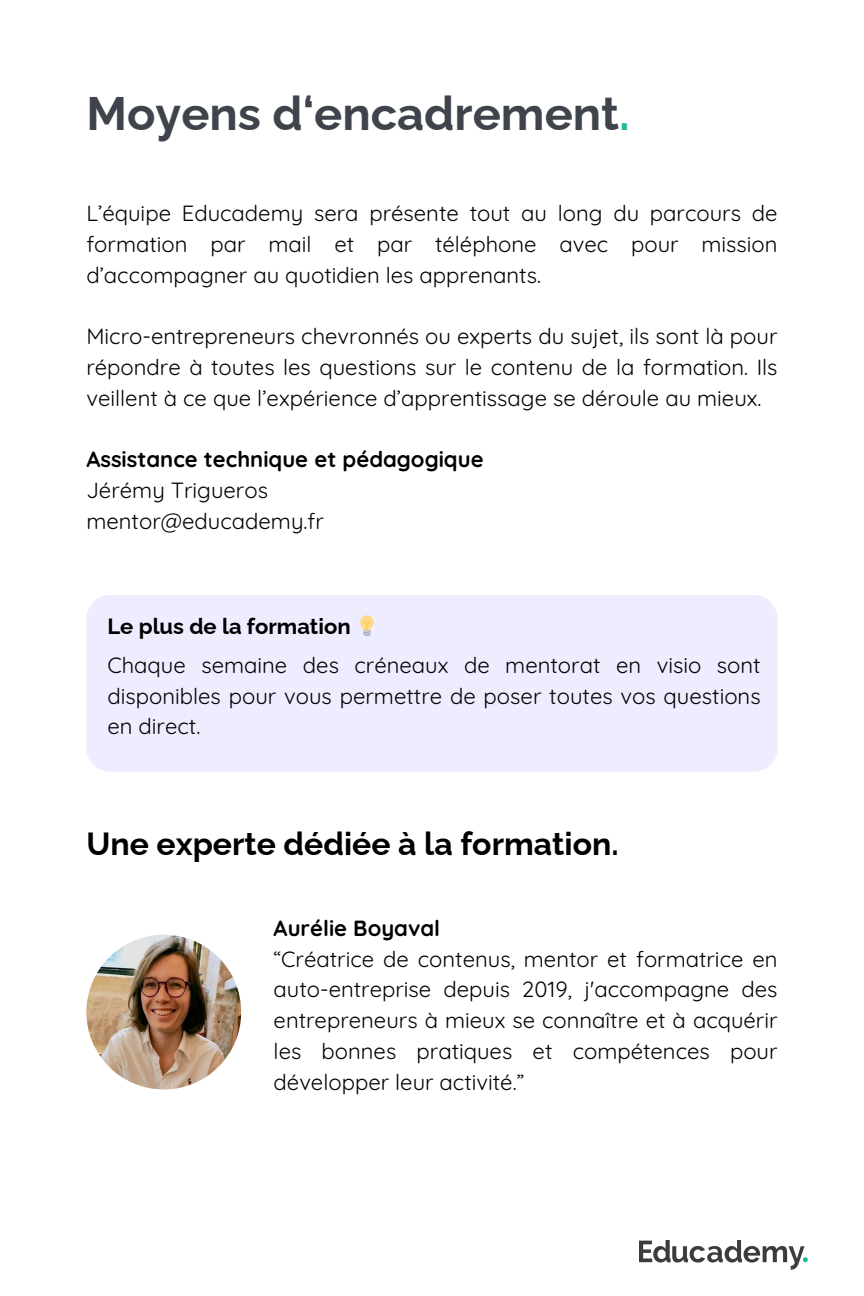
<style>
.page{position:relative;width:864px;height:1296px;background:#fff}
.page>*{position:absolute;margin:0;border:0;box-sizing:border-box;transform-origin:0 0}
.t1{font:700 47px "Raleway";color:#3e434c}
.t2{font:700 32px "Raleway";color:#000}
.t3{font:22px/30.8px "Quicksand";color:#000;text-align:justify}
.t4{font:700 22px "Quicksand";color:#000}
.t5{font:700 22px "Raleway";color:#000}
.s1{color:#1abc9c}
</style>
<div class="page">
<img style="left:639px;top:1241px;width:168px;height:28px">
<img style="left:86px;top:935px;width:155px;height:154px;border-radius:50%">
<div style="left:86px;top:595px;width:692px;height:177px;background:#eeedff"></div>
<svg style="left:360px;top:615px;width:14px;height:22px"></svg>
<p class="t1" style="left:86px;top:86px;width:545px">Moyens d‘encadrement<span class="s1">.</span></p>
<p class="t3" style="left:86px;top:198px;width:693px">L’équipe Educademy sera présente tout au long du parcours de formation par mail et par téléphone avec pour mission d’accompagner au quotidien les apprenants.</p>
<h3 class="t3" style="left:86px;top:321px;width:693px">Micro-entrepreneurs chevronnés ou experts du sujet, ils sont là pour répondre à toutes les questions sur le contenu de la formation. Ils veillent à ce que l’expérience d’apprentissage se déroule au mieux.</h3>
<p class="t4" style="left:86px;top:445px;width:399px">Assistance technique et pédagogique</p>
<h2 class="t3" style="left:86px;top:474px;width:183px">Jérémy Trigueros</h2>
<p class="t3" style="left:86px;top:505px;width:239px">mentor@educademy.fr</p>
<p class="t5" style="left:107px;top:614px;width:245px">Le plus de la formation</p>
<p class="t3" style="left:107px;top:649px;width:655px">Chaque semaine des créneaux de mentorat en visio sont disponibles pour vous permettre de poser toutes vos questions en direct.</p>
<p class="t2" style="left:86px;top:825px;width:534px">Une experte dédiée à la formation.</p>
<p class="t4" style="left:274px;top:914px;width:168px">Aurélie Boyaval</p>
<p class="t3" style="left:274px;top:943px;width:505px">“Créatrice de contenus, mentor et formatrice en auto-entreprise depuis 2019, j'accompagne des entrepreneurs à mieux se connaître et à acquérir les bonnes pratiques et compétences pour développer leur activité.”</p>
</div>
